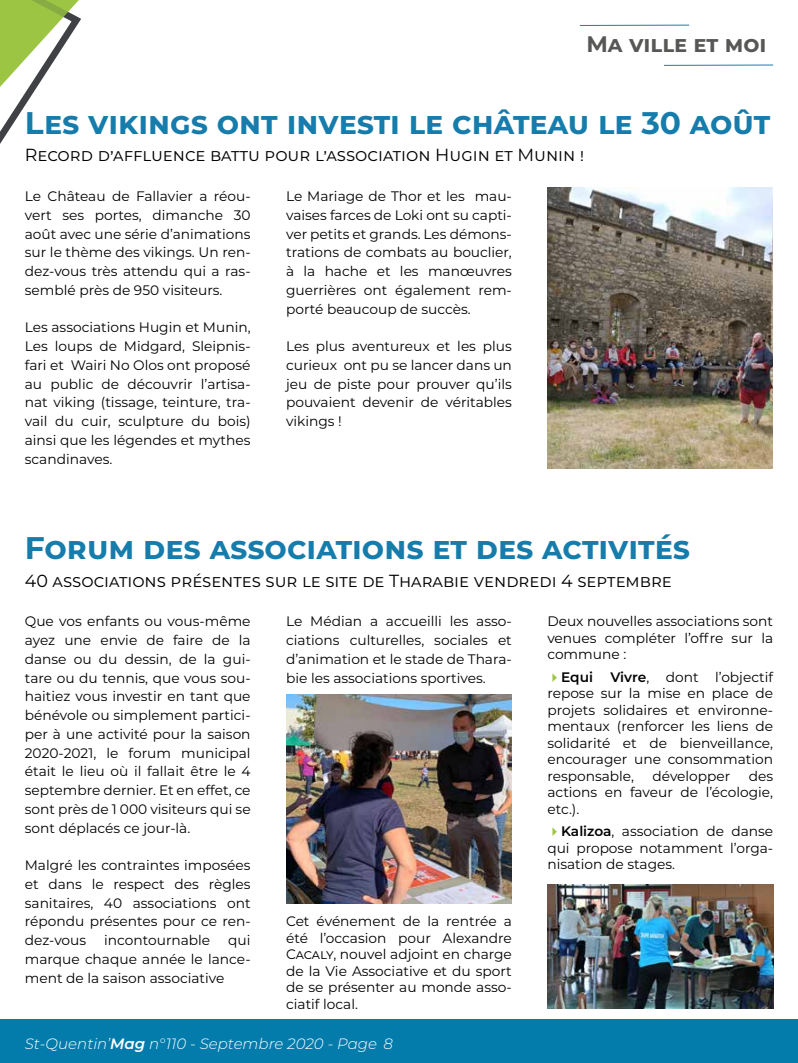
<style>
.page{position:relative;width:798px;height:1063px;background:#fff}
.page>*{position:absolute;margin:0;border:0;box-sizing:border-box;transform-origin:0 0}
.t1{font:700 31.25px "Montserrat";color:#167cac}
.t2{font:700 22.5px "Montserrat";color:#575756}
.t3{font:17.5px "Montserrat";color:#000}
.t4{font:italic 300 15px "Montserrat";color:#fff}
.t5{font:13.75px/18.8px "Montserrat";color:#000;text-align:justify}
.t6{font:600 13.75px "Montserrat";color:#000}
.s1{color:#9cc545}
.s2{font-weight:600}
</style>
<div class="page">
<div style="left:0;top:1020px;width:797px;height:43px;background:#037cac"></div>
<svg style="left:0;top:0;width:81px;height:144px"></svg>
<hr style="left:579px;top:25px;width:109px;height:1px;background:#1a7cac">
<hr style="left:663px;top:65px;width:109px;height:1px;background:#1a7cac">
<img style="left:547px;top:188px;width:225px;height:280px">
<img style="left:286px;top:694px;width:225px;height:210px">
<img style="left:547px;top:884px;width:225px;height:125px">
<h2 class="t2" style="left:586px;top:28px;width:182px">Ma ville et moi</h2>
<h1 class="t1" style="left:25px;top:100px;width:746px">Les vikings ont investi le château le 30 août</h1>
<p class="t3" style="left:25px;top:143px;width:561px">Record d’affluence battu pour l’association Hugin et Munin !</p>
<p class="t5" style="left:25px;top:186px;width:227px">Le Château de Fallavier a réou&shy;vert ses portes, dimanche 30 août avec une série d’animations sur le thème des vikings. Un ren&shy;dez-vous très attendu qui a ras&shy;semblé près de 950 visiteurs.</p>
<p class="t5" style="left:25px;top:318px;width:227px">Les associations Hugin et Munin, Les loups de Midgard, Sleipnis&shy;fari et Wairi No Olos ont proposé au public de découvrir l’artisa&shy;nat viking (tissage, teinture, tra&shy;vail du cuir, sculpture du bois) ainsi que les légendes et mythes scandinaves.</p>
<p class="t5" style="left:286px;top:186px;width:227px">Le Mariage de Thor et les mau&shy;vaises farces de Loki ont su capti&shy;ver petits et grands. Les démons&shy;trations de combats au bouclier, à la hache et les manœuvres guerrières ont également rem&shy;porté beaucoup de succès.</p>
<p class="t5" style="left:286px;top:336px;width:227px">Les plus aventureux et les plus curieux ont pu se lancer dans un jeu de piste pour prouver qu’ils pouvaient devenir de véritables vikings !</p>
<h1 class="t1" style="left:25px;top:525px;width:666px">Forum des associations et des activités</h1>
<p class="t3" style="left:25px;top:568px;width:648px">40 associations présentes sur le site de Tharabie vendredi 4 septembre</p>
<p class="t5" style="left:25px;top:612px;width:227px">Que vos enfants ou vous-même ayez une envie de faire de la danse ou du dessin, de la gui&shy;tare ou du tennis, que vous sou&shy;haitiez vous investir en tant que bénévole ou simplement partici&shy;per à une activité pour la saison 2020-2021, le forum municipal était le lieu où il fallait être le 4 septembre dernier. Et en effet, ce sont près de 1 000 visiteurs qui se sont déplacés ce jour-là.</p>
<p class="t5" style="left:25px;top:855px;width:227px">Malgré les contraintes imposées et dans le respect des règles sanitaires, 40 associations ont répondu présentes pour ce ren&shy;dez-vous</p>
<p class="t5" style="left:286px;top:612px;width:227px">Le Médian a accueilli les asso&shy;ciations culturelles, sociales et d’animation et le stade de Thara&shy;bie les associations sportives.</p>
<p class="t5" style="left:547px;top:613px;width:227px;line-height:16.5px">Deux nouvelles associations sont venues compléter l’offre sur la commune :</p>
<p class="t6" style="left:547px;top:667px;width:47px"><span class="s1">✔</span>Equi</p>
<p class="t5" style="left:547px;top:668px;width:228px;line-height:16.5px;text-indent:63px"><span class="s2">Vivre</span>, dont l’objectif repose sur la mise en place de projets solidaires et environne&shy;mentaux (renforcer les liens de solidarité et de bienveillance, encourager une consommation responsable,</p>
<p class="t5" style="left:547px;top:767px;width:227px;line-height:16.5px;text-indent:201px">des actions en faveur de l’écologie, etc.).</p>
<p class="t5" style="left:547px;top:823px;width:227px;line-height:16.5px"><span class="s1">✔</span><span class="s2">Kalizoa</span>, association de danse qui propose notamment l’orga&shy;nisation de stages.</p>
<p class="t5" style="left:652px;top:766px;width:79px">développer</p>
<p class="t5" style="left:286px;top:913px;width:227px;line-height:16.5px">Cet événement de la rentrée a été l’occasion pour Alexandre Cacaly, nouvel adjoint en charge de la Vie Associative et du sport de se présenter au monde asso&shy;ciatif local.</p>
<p class="t5" style="left:25px;top:930px;width:227px;text-indent:203px">qui marque chaque année le lance&shy;ment de la saison associative</p>
<p class="t5" style="left:104px;top:930px;width:107px">incontournable</p>
<p class="t4" style="left:25px;top:1034px;width:369px">St-Quentin’<span class="s2">Mag</span> n°110 - Septembre 2020 - Page 8</p>
</div>
